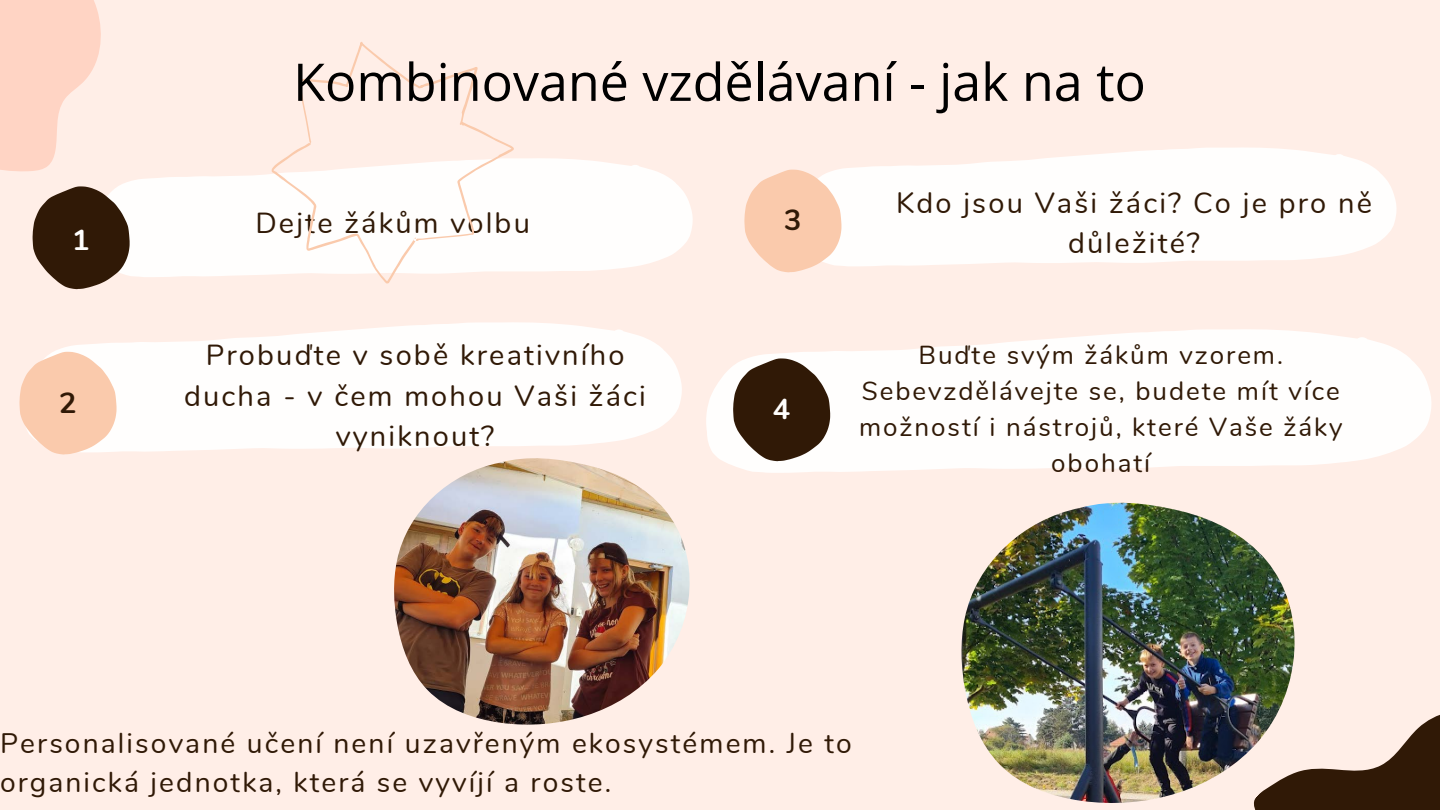
<style>
.page{position:relative;width:1440px;height:810px;background:#ffeee7}
.page>*{position:absolute;margin:0;border:0;box-sizing:border-box;transform-origin:0 0}
.t1{font:52px "Open Sans";color:#000}
.t2{font:29px/40.5px "Nunito";letter-spacing:.075em;color:#301906;text-align:center}
.t3{font:700 29px "Nunito";color:#fffefd}
.t4{font:700 29px "Nunito";color:#301906}
.t5{font:28.2px/39px "Nunito";letter-spacing:.075em;color:#301906}
.t6{font:26px/36px "Nunito";letter-spacing:.075em;color:#301906;text-align:center}
</style>
<div class="page">
<svg style="left:1295px;top:715px;width:145px;height:95px"></svg>
<svg style="left:144px;top:158px;width:549px;height:119px;fill:#fffefd"></svg>
<svg style="left:796px;top:147px;width:601px;height:119px;fill:#fffefd"></svg>
<svg style="left:54px;top:322px;width:628px;height:130px;background:#fffbf9"></svg>
<svg style="left:706px;top:329px;width:725px;height:144px;fill:#fffefd"></svg>
<svg style="left:0;top:0;width:144px;height:289px"></svg>
<svg style="left:744px;top:170px;width:98px;height:102px"></svg>
<svg style="left:733px;top:358px;width:97px;height:103px;background:#5f4d3e"></svg>
<svg style="left:20px;top:352px;width:97px;height:103px;background:#fbd4bc"></svg>
<svg style="left:272px;top:42px;width:242px;height:242px"></svg>
<img style="left:394px;top:458px;width:296px;height:267px">
<img style="left:961px;top:502px;width:334px;height:308px">
<p class="t3" style="left:72px;top:221px;width:19px">1</p>
<h1 class="t1" style="left:293px;top:45px;width:854px">Kombinované vzdělávaní - jak na to</h1>
<p class="t2" style="left:255px;top:203px;width:276px">Dejte žákům volbu</p>
<p class="t4" style="left:784px;top:201px;width:19px">3</p>
<p class="t2" style="left:896px;top:183px;width:478px">Kdo jsou Vaši žáci? Co je pro ně důležité?</p>
<p class="t2" style="left:184px;top:336px;width:463px">Probuďte v sobě kreativního ducha - v čem mohou Vaši žáci vyniknout?</p>
<p class="t6" style="left:859px;top:338px;width:485px">Buďte svým žákům vzorem.<br>Sebevzdělávejte se, budete mít více možností i nástrojů, které Vaše žáky obohatí</p>
<p class="t4" style="left:59px;top:384px;width:19px">2</p>
<p class="t3" style="left:773px;top:390px;width:19px">4</p>
<p class="t5" style="left:0;top:724px;width:853px">Personalisované učení není uzavřeným ekosystémem. Je to organická jednotka, která se vyvíjí a roste.</p>
</div>
